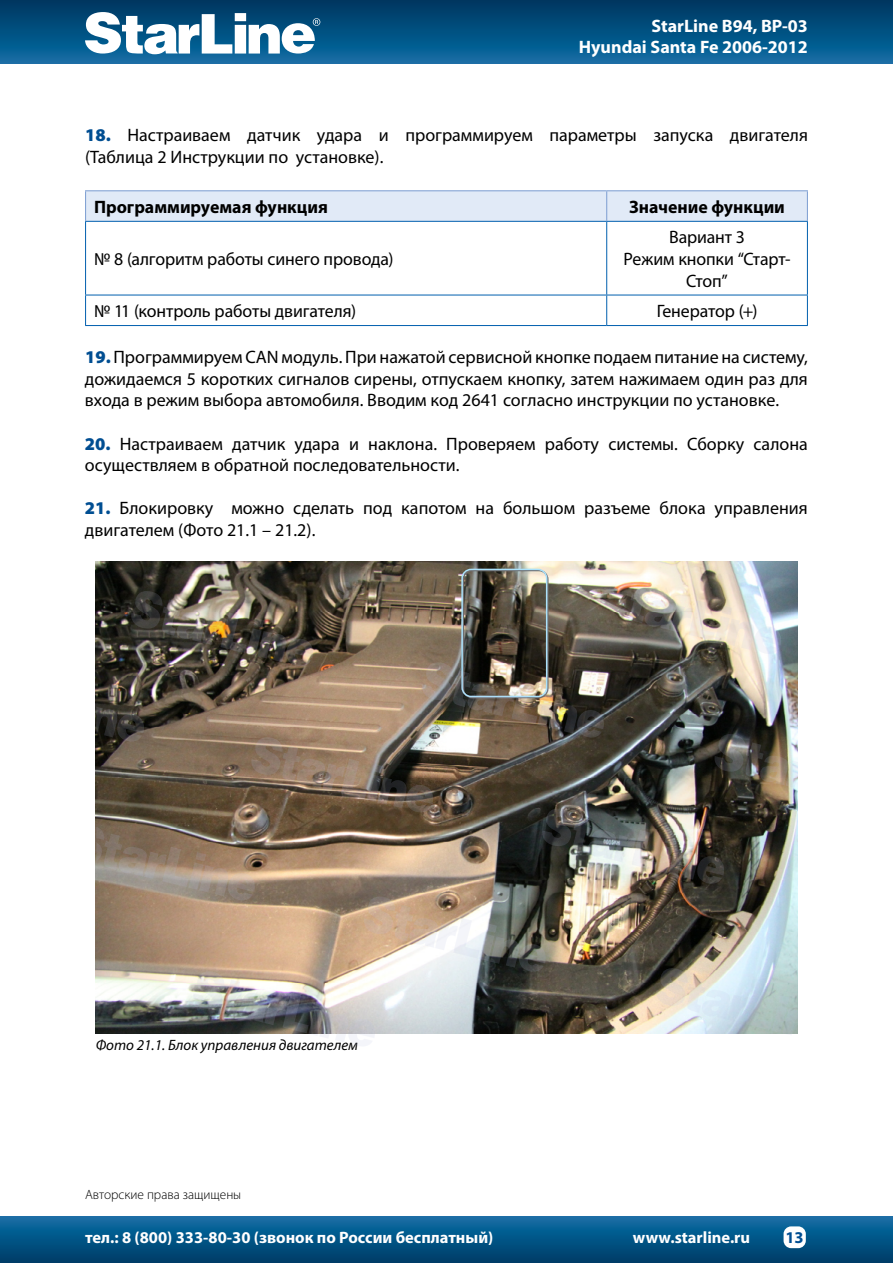
<style>
.page{position:relative;width:893px;height:1263px;background:#fff}
.page>*{position:absolute;margin:0;border:0;box-sizing:border-box;transform-origin:0 0}
.t1{font:18px/21.6px "Myriad Pro";color:#000}
.t2{font:700 18px/21.6px "Myriad Pro";color:#fff;text-align:right}
.t3{font:700 18px "Myriad Pro";color:#000}
.t4{font:700 16.5px "Myriad Pro";color:#fff}
.t5{font:700 16.5px "Myriad Pro";color:#004e92}
.t6{font:italic 15px "Myriad Pro";color:#000}
.t7{font:300 13.5px "Myriad Pro";color:#000}
.s1{font-weight:900;color:#004e92}
</style>
<div class="page">
<div style="left:0;top:0;width:893px;height:64px;background:linear-gradient(to bottom,#00365f,#0e6da5)"></div>
<div style="left:0;top:1216px;width:893px;height:47px;background:linear-gradient(to bottom,#106fa7,#003b66)"></div>
<svg style="left:85px;top:12px;width:235px;height:42px"></svg>
<div style="left:783px;top:1226px;width:23px;height:22px;background:#fff;border-radius:8px"></div>
<svg style="left:86px;top:191px;width:721px;height:30px"></svg>
<svg style="left:86px;top:222px;width:721px;height:103px"></svg>
<hr style="left:85px;top:221px;width:522px;height:1px;background:#005fae">
<hr style="left:607px;top:221px;width:201px;height:1px;background:#005fae">
<hr style="left:606px;top:222px;width:1px;height:73px;background:#005fae">
<hr style="left:85px;top:295px;width:522px;height:1px;background:#005fae">
<hr style="left:607px;top:295px;width:201px;height:1px;background:#005fae">
<hr style="left:606px;top:295px;width:1px;height:30px;background:#005fae">
<hr style="left:85px;top:325px;width:522px;height:1px;background:#005fae">
<hr style="left:607px;top:325px;width:201px;height:1px;background:#005fae">
<hr style="left:85px;top:190px;width:522px;height:1px;background:#80a0d3">
<hr style="left:85px;top:191px;width:1px;height:30px;background:#80a0d3">
<hr style="left:607px;top:190px;width:201px;height:1px;background:#80a0d3">
<hr style="left:606px;top:191px;width:1px;height:30px;background:#80a0d3">
<hr style="left:807px;top:191px;width:1px;height:30px;background:#80a0d3">
<hr style="left:85px;top:222px;width:1px;height:73px;background:#005fae">
<hr style="left:807px;top:222px;width:1px;height:73px;background:#005fae">
<hr style="left:85px;top:295px;width:1px;height:30px;background:#005fae">
<hr style="left:807px;top:295px;width:1px;height:30px;background:#005fae">
<img style="left:96px;top:561px;width:701px;height:22px">
<div style="left:461px;top:569px;width:86px;height:128px;border:2px solid #abe1fa;border-radius:9px"></div>
<img style="left:96px;top:583px;width:702px;height:463px">
<p class="t2" style="left:579px;top:14px;width:231px">StarLine B94, BP-03<br>Hyundai Santa Fe 2006-2012</p>
<p class="t1" style="left:85px;top:124px;width:724px"><span class="s1">18.</span> Настраиваем датчик удара и программируем параметры запуска двигателя (Таблица 2 Инструкции по установке).</p>
<p class="t3" style="left:94px;top:195px;width:235px">Программируемая функция</p>
<p class="t3" style="left:629px;top:195px;width:157px">Значение функции</p>
<p class="t1" style="left:94px;top:248px;width:301px">№ 8 (алгоритм работы синего провода)</p>
<p class="t1" style="left:624px;top:226px;width:168px;text-align:center">Вариант 3<br>Режим кнопки “Старт-<br>Стоп”</p>
<p class="t1" style="left:94px;top:300px;width:264px">№ 11 (контроль работы двигателя)</p>
<p class="t1" style="left:657px;top:300px;width:102px">Генератор (+)</p>
<p class="t1" style="left:85px;top:346px;width:724px;text-align:justify"><span class="s1">19.</span>ПрограммируемCANмодуль.При нажатой сервисной кнопке подаемпитание на систему, дожидаемся 5 коротких сигналов сирены, отпускаем кнопку, затем нажимаем один раз для входа в режим выбора автомобиля. Вводим код 2641 согласно инструкции по установке.</p>
<p class="t1" style="left:85px;top:432px;width:724px"><span class="s1">20.</span> Настраиваем датчик удара и наклона. Проверяем работу системы. Сборку салона осуществляем в обратной последовательности.</p>
<p class="t1" style="left:85px;top:497px;width:724px"><span class="s1">21.</span> Блокировку можно сделать под капотом на большом разъеме блока управления двигателем (Фото 21.1 – 21.2).</p>
<p class="t6" style="left:96px;top:1035px;width:264px">Фото 21.1. Блок управления двигателем</p>
<p class="t7" style="left:85px;top:1187px;width:158px">Авторские права защищены</p>
<p class="t4" style="left:85px;top:1227px;width:410px">тел.: 8 (800) 333-80-30 (звонок по России бесплатный)</p>
<p class="t4" style="left:633px;top:1227px;width:119px">www.starline.ru</p>
<p class="t5" style="left:785px;top:1226px;width:20px">13</p>
</div>
